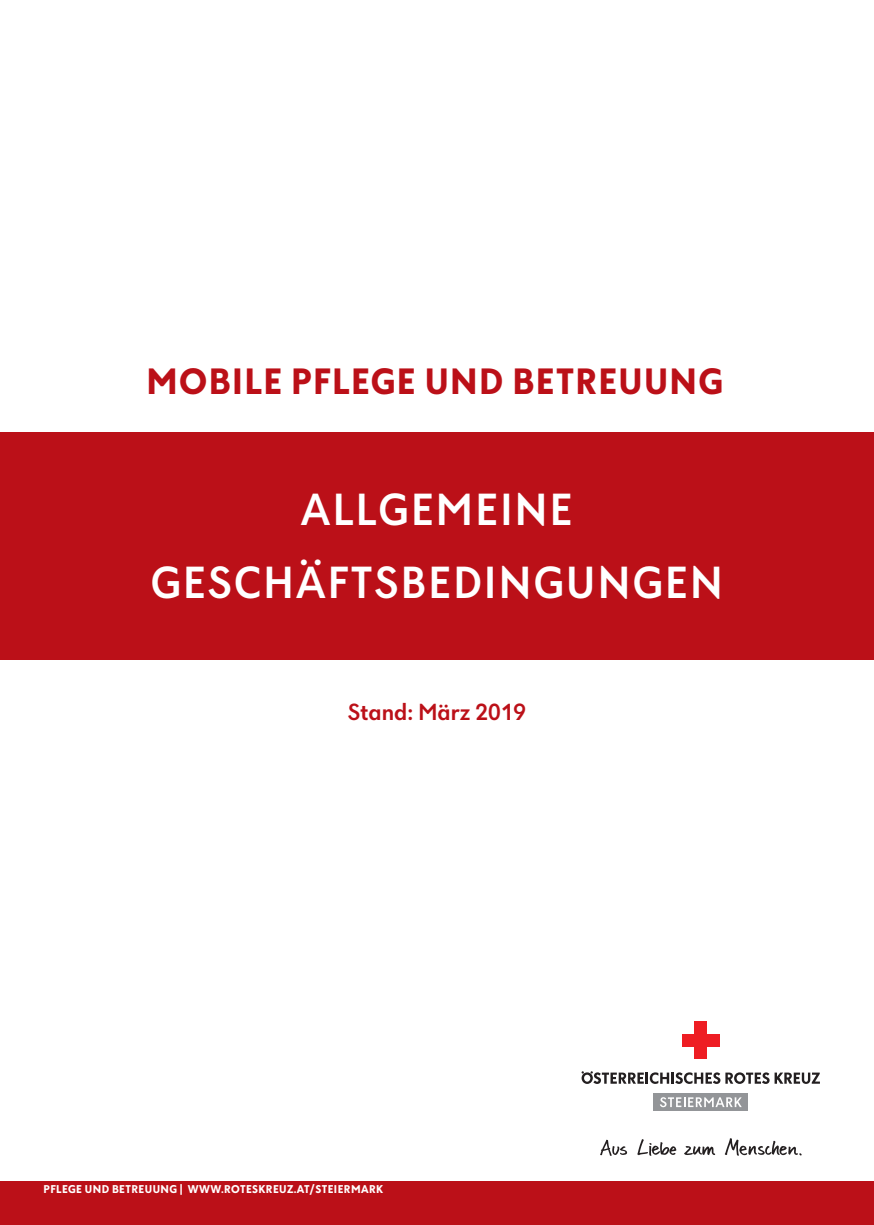
<style>
.page{position:relative;width:874px;height:1225px;background:#fff}
.page>*{position:absolute;margin:0;border:0;box-sizing:border-box;transform-origin:0 0}
.t1{font:500 46.8px/72.6px "Dunant";letter-spacing:.035em;color:#fff;text-align:center}
.t2{font:700 38px "Dunant";letter-spacing:.035em;color:#bb1018}
.t3{font:500 24.2px "Dunant";color:#bb1018}
.t4{font:700 11.8px "Dunant";letter-spacing:.035em;color:#fff}
</style>
<div class="page">
<div style="left:0;top:432px;width:873px;height:227px;background:#bb1018"></div>
<div style="left:0;top:1181px;width:873px;height:44px;background:#bb1018"></div>
<img style="left:600px;top:1138px;width:202px;height:18px">
<div style="left:694px;top:1022px;width:12px;height:37px;background:#ee1d23"></div>
<div style="left:681px;top:1034px;width:38px;height:12px;background:#ee1d23"></div>
<svg style="left:581px;top:1071px;width:238px;height:13px"></svg>
<div style="left:653px;top:1093px;width:94px;height:17px;background:#939598"></div>
<svg style="left:660px;top:1097px;width:81px;height:10px"></svg>
<h2 class="t2" style="left:146px;top:360px;width:578px">MOBILE PFLEGE UND BETREUUNG</h2>
<h1 class="t1" style="left:150px;top:473px;width:574px">ALLGEMEINE<br>GESCHÄFTSBEDINGUNGEN</h1>
<h3 class="t3" style="left:348px;top:698px;width:180px">Stand: März 2019</h3>
<p class="t4" style="left:44px;top:1182px;width:341px">PFLEGE UND BETREUUNG | WWW.ROTESKREUZ.AT/STEIERMARK</p>
</div>
